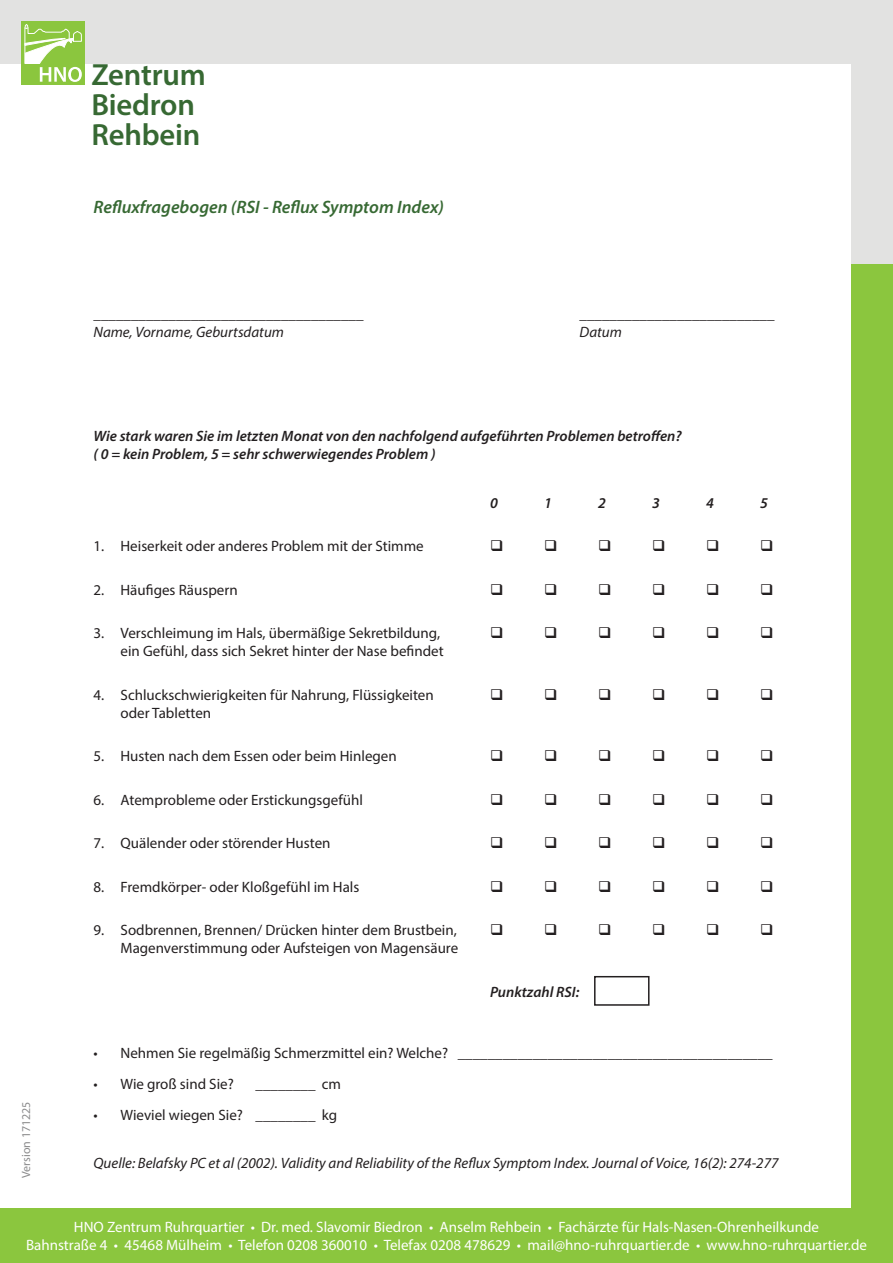
<style>
.page{position:relative;width:893px;height:1263px;background:#fff}
.page>*{position:absolute;margin:0;border:0;box-sizing:border-box;transform-origin:0 0}
.t1{font:600 30.75px/29.8px "Myriad Pro";letter-spacing:-.005em;color:#376933}
.t2{font:italic 600 18px "Myriad Pro";color:#376933}
.t3{font:15px/18px "Myriad Pro";color:#231f20;text-align:right}
.t4{font:15px/18px "Myriad Pro";color:#fff;text-align:center}
.t5{font:italic 600 15px/18px "Myriad Pro";color:#231f20}
.t6{font:italic 15px "Myriad Pro";color:#231f20}
.t7{font:12px "Myriad Pro";color:#8b8b8c}
</style>
<div class="page">
<div style="left:0;top:255px;width:893px;height:1008px;background:linear-gradient(to right,#8bc63d,#8cc640)"></div>
<div style="left:0;top:0;width:893px;height:264px;background:#e2e2e1"></div>
<div style="left:0;top:64px;width:850px;height:1144px;background:#fff"></div>
<div style="left:21px;top:21px;width:64px;height:64px;background:#8bc63e"></div>
<svg style="left:24px;top:24px;width:58px;height:58px"></svg>
<div style="left:594px;top:976px;width:55px;height:30px;border:2px solid #231f20"></div>
<h1 class="t1" style="left:91px;top:59px;width:116px">Zentrum<br>Biedron<br>Rehbein</h1>
<p class="t2" style="left:94px;top:195px;width:352px">Refluxfragebogen (RSI - Reflux Symptom Index)</p>
<p class="t3" style="left:94px;top:305px;width:271px">____________________________________</p>
<p class="t3" style="left:580px;top:305px;width:196px">__________________________</p>
<p class="t6" style="left:94px;top:323px;width:192px">Name, Vorname, Geburtsdatum</p>
<p class="t6" style="left:580px;top:323px;width:44px">Datum</p>
<p class="t5" style="left:94px;top:426px;width:590px">Wie stark waren Sie im letzten Monat von den nachfolgend aufgeführten Problemen betroffen? ( 0 = kein Problem, 5 = sehr schwerwiegendes Problem )</p>
<p class="t7" style="left:19px;top:1178px;width:78px;rotate:-90deg">Version 171225</p>
<p class="t3" style="left:94px;top:537px;width:332px">1. Heiserkeit oder anderes Problem mit der Stimme</p>
<p class="t3" style="left:94px;top:580px;width:146px">2. Häufiges Räuspern</p>
<p class="t3" style="left:94px;top:624px;width:352px">3. Verschleimung im Hals, übermäßige Sekretbildung, ein Gefühl, dass sich Sekret hinter der Nase befindet</p>
<p class="t3" style="left:121px;top:685px;width:315px;text-align:left;text-indent:-27px">4. Schluckschwierigkeiten für Nahrung, Flüssigkeiten oder Tabletten</p>
<p class="t3" style="left:94px;top:747px;width:305px">5. Husten nach dem Essen oder beim Hinlegen</p>
<p class="t3" style="left:94px;top:790px;width:271px">6. Atemprobleme oder Erstickungsgefühl</p>
<p class="t3" style="left:94px;top:834px;width:239px">7. Quälender oder störender Husten</p>
<p class="t3" style="left:94px;top:877px;width:267px">8. Fremdkörper- oder Kloßgefühl im Hals</p>
<p class="t3" style="left:94px;top:921px;width:366px">9. Sodbrennen, Brennen/ Drücken hinter dem Brustbein,<br>Magenverstimmung oder Aufsteigen von Magensäure</p>
<p class="t5" style="left:490px;top:493px;width:9px">0</p>
<p class="t5" style="left:544px;top:493px;width:9px">1</p>
<p class="t5" style="left:598px;top:493px;width:9px">2</p>
<p class="t5" style="left:652px;top:493px;width:9px">3</p>
<p class="t5" style="left:706px;top:493px;width:9px">4</p>
<p class="t5" style="left:760px;top:493px;width:9px">5</p>
<p class="t5" style="left:490px;top:982px;width:91px">Punktzahl RSI:</p>
<p class="t3" style="left:94px;top:1044px;width:681px">• Nehmen Sie regelmäßig Schmerzmittel ein? Welche? __________________________________________</p>
<p class="t3" style="left:94px;top:1074px;width:142px">• Wie groß sind Sie?</p>
<p class="t3" style="left:256px;top:1074px;width:87px">________ cm</p>
<p class="t3" style="left:94px;top:1105px;width:245px">• Wieviel wiegen Sie? ________ kg</p>
<p class="t6" style="left:94px;top:1154px;width:686px">Quelle: Belafsky PC et al (2002). Validity and Reliability of the Reflux Symptom Index. Journal of Voice, 16(2): 274-277</p>
<p class="t4" style="left:26px;top:1218px;width:842px">HNO Zentrum Ruhrquartier • Dr. med. Slavomir Biedron • Anselm Rehbein • Fachärzte für Hals-Nasen-Ohrenheilkunde<br>Bahnstraße 4 • 45468 Mülheim • Telefon 0208 360010 • Telefax 0208 478629 • mail@hno-ruhrquartier.de • www.hno-ruhrquartier.de</p>
</div>
